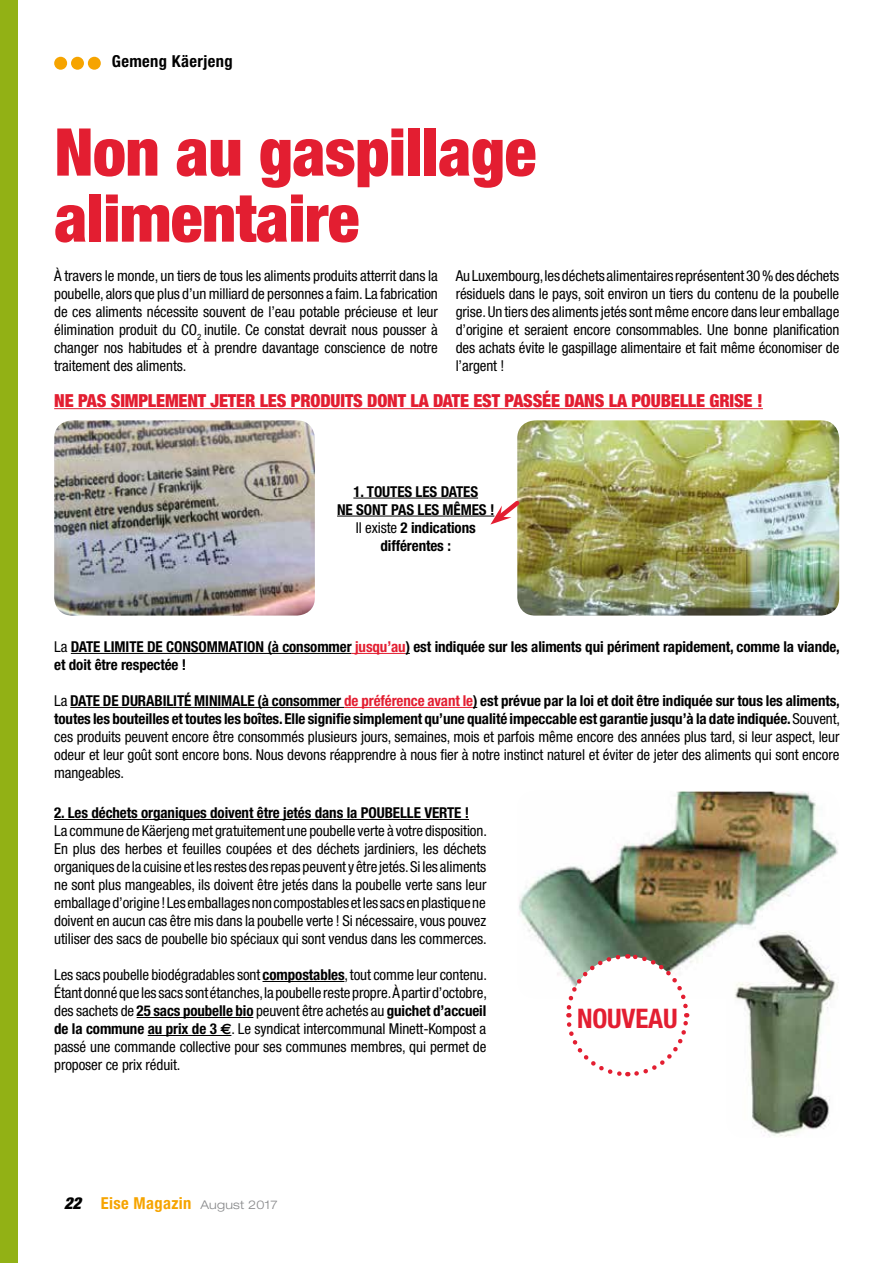
<style>
.page{position:relative;width:893px;height:1263px;background:#fff}
.page>*{position:absolute;margin:0;border:0;box-sizing:border-box;transform-origin:0 0}
.t1{font:900 condensed 66px/66px "Helvetica Neue";letter-spacing:-.01em;color:#e31e31}
.t2{font:700 condensed 27px "Helvetica Neue";letter-spacing:-.005em;color:#e31e31}
.t3{font:900 condensed 18px "Helvetica Neue";letter-spacing:-.01em;color:#e31e31}
.t4{font:700 condensed 16.5px "Helvetica Neue";letter-spacing:.025em;color:#f6a400}
.t5{font:700 condensed 16.5px "Helvetica Neue";letter-spacing:.025em;color:#000}
.t6{font:condensed 15px/18px "Helvetica Neue";letter-spacing:-.005em;color:#000;text-align:justify}
.t7{font:700 condensed 15px/18px "Helvetica Neue";letter-spacing:-.005em;color:#000;text-align:center}
.s1{font-weight:400}
.s2{color:#e31e31}
.s3{font-weight:700}
.s4{font-weight:700;color:#e31e31}
.s5{font-family:"Euro Sans";font-weight:700;font-stretch:normal}
.s6{font-weight:900;font-style:italic;color:#000}
.s7{font-weight:300;font-stretch:expanded;font-size:12px;color:#87888a}
</style>
<div class="page">
<div style="left:54px;top:57px;width:13px;height:13px;background:#f6a400;border-radius:50%"></div>
<div style="left:71px;top:57px;width:13px;height:13px;background:#f6a400;border-radius:50%"></div>
<div style="left:88px;top:57px;width:13px;height:13px;background:#f6a400;border-radius:50%"></div>
<div style="left:0;top:0;width:17px;height:1263px;background:#92b115"></div>
<hr style="left:54px;top:408px;width:709px;height:1px;background:#e31e31">
<hr style="left:353px;top:498px;width:125px;height:1px;background:#000">
<hr style="left:337px;top:516px;width:157px;height:1px;background:#000">
<img style="left:54px;top:420px;width:261px;height:195px">
<img style="left:517px;top:420px;width:322px;height:195px">
<hr style="left:71px;top:653px;width:280px;height:1px;background:#000">
<hr style="left:351px;top:653px;width:55px;height:1px;background:#e31e31">
<hr style="left:70px;top:707px;width:274px;height:1px;background:#000">
<hr style="left:344px;top:707px;width:129px;height:1px;background:#e31e31">
<hr style="left:54px;top:819px;width:415px;height:1px;background:#000">
<hr style="left:263px;top:981px;width:81px;height:1px;background:#000">
<hr style="left:137px;top:1017px;width:116px;height:1px;background:#000">
<hr style="left:148px;top:1035px;width:83px;height:1px;background:#000">
<img style="left:519px;top:791px;width:319px;height:184px">
<img style="left:726px;top:930px;width:112px;height:207px">
<svg style="left:564px;top:952px;width:127px;height:125px"></svg>
<svg style="left:490px;top:497px;width:33px;height:27px"></svg>
<p class="t5" style="left:112px;top:51px;width:122px">Gemeng Käerjeng</p>
<h1 class="t1" style="left:54px;top:118px;width:483px">Non au gaspillage alimentaire</h1>
<p class="t6" style="left:54px;top:266px;width:385px">À travers le monde, un tiers de tous les aliments produits atterrit dans la poubelle, alors que plus d’un milliard de personnes a faim. La fabrication de ces aliments nécessite souvent de l’eau potable précieuse et leur élimination produit du CO<sub>2</sub> inutile. Ce constat devrait nous pousser à changer nos habitudes et à prendre davantage conscience de notre traitement des aliments.</p>
<p class="t6" style="left:456px;top:266px;width:385px">Au Luxembourg, les déchets alimentaires représentent 30 % des déchets résiduels dans le pays, soit environ un tiers du contenu de la poubelle grise. Un tiers des aliments jetés sont même encore dans leur emballage d’origine et seraient encore consommables. Une bonne planification des achats évite le gaspillage alimentaire et fait même économiser de l’argent !</p>
<p class="t3" style="left:54px;top:389px;width:710px">NE PAS SIMPLEMENT JETER LES PRODUITS DONT LA DATE EST PASSÉE DANS LA POUBELLE GRISE !</p>
<p class="t7" style="left:337px;top:482px;width:159px">1. TOUTES LES DATES<br>NE SONT PAS LES MÊMES !<br><span class="s1">Il existe</span> 2 indications différentes :</p>
<p class="t7" style="left:54px;top:637px;width:787px;text-align:left"><span class="s1">La</span> DATE LIMITE DE CONSOMMATION (à consommer <span class="s2">jusqu’au</span>) est indiquée sur les aliments qui périment rapidement, comme la viande, et doit être respectée !</p>
<p class="t6" style="left:54px;top:691px;width:787px">La <span class="s3">DATE DE DURABILITÉ MINIMALE (à consommer</span> <span class="s4">de préférence avant le</span><span class="s3">) est prévue par la loi et doit être indiquée sur tous les aliments, toutes les bouteilles et toutes les boîtes. Elle signifie simplement qu’une qualité impeccable est garantie jusqu’à la date indiquée.</span> Souvent, ces produits peuvent encore être consommés plusieurs jours, semaines, mois et parfois même encore des années plus tard, si leur aspect, leur odeur et leur goût sont encore bons. Nous devons réapprendre à nous fier à notre instinct naturel et éviter de jeter des aliments qui sont encore mangeables.</p>
<p class="t7" style="left:54px;top:803px;width:417px">2. Les déchets organiques doivent être jetés dans la POUBELLE VERTE !</p>
<p class="t6" style="left:54px;top:821px;width:434px">La commune de Käerjeng met gratuitement une poubelle verte à votre disposition.<br>En plus des herbes et feuilles coupées et des déchets jardiniers, les déchets organiques de la cuisine et les restes des repas peuvent y être jetés. Si les aliments ne sont plus mangeables, ils doivent être jetés dans la poubelle verte sans leur emballage d’origine ! Les emballages non compostables et les sacs en plastique ne doivent en aucun cas être mis dans la poubelle verte ! Si nécessaire, vous pouvez utiliser des sacs de poubelle bio spéciaux qui sont vendus dans les commerces.</p>
<p class="t6" style="left:54px;top:965px;width:434px">Les sacs poubelle biodégradables sont <span class="s3">compostables</span>, tout comme leur contenu.<br>Étant donné que les sacs sont étanches, la poubelle reste propre. À partir d’octobre, des sachets de <span class="s3">25 sacs poubelle bio</span> peuvent être achetés au <span class="s3">guichet d’accueil de la commune au prix de 3</span> <span class="s5">e</span>. Le syndicat intercommunal Minett-Kompost a passé une commande collective pour ses communes membres, qui permet de proposer ce prix réduit.</p>
<h2 class="t2" style="left:577px;top:1001px;width:102px">NOUVEAU</h2>
<p class="t4" style="left:64px;top:1193px;width:215px"><span class="s6">22</span> Eise Magazin <span class="s7">August 2017</span></p>
</div>
